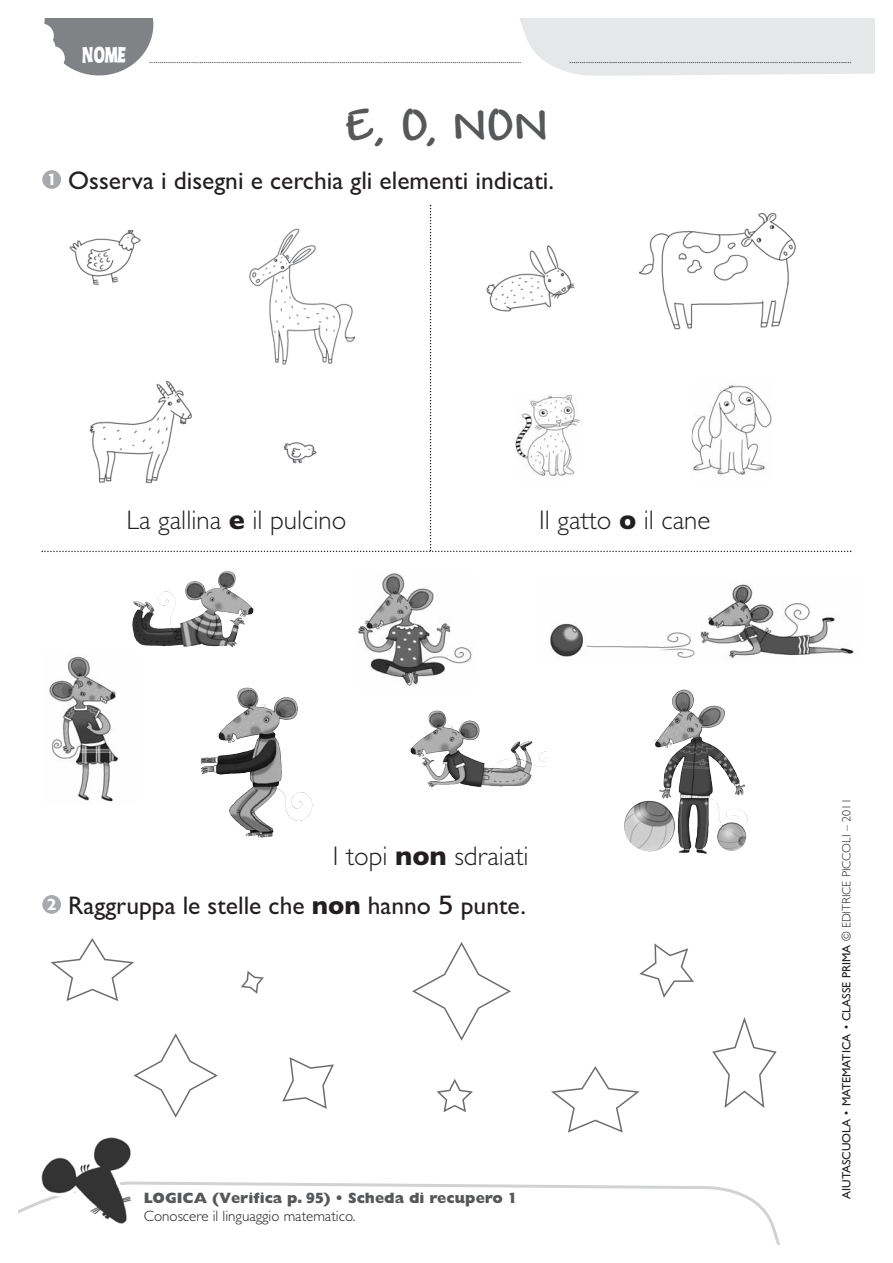
<style>
.page{position:relative;width:893px;height:1263px;background:#fff}
.page>*{position:absolute;margin:0;border:0;box-sizing:border-box;transform-origin:0 0}
.t1{font:700 49.5px "Andy";color:#57585a}
.t2{font:300 27px "Gill Sans";color:#231f20}
.t3{font:25.5px "Gill Sans";color:#231f20}
.t4{font:700 18px "Dick Van Dyke";color:#fff}
.t5{font:800 15px "Gill Sans";color:#57585a}
.t6{font:300 15px "Gill Sans";color:#231f20}
.t7{font:12px "Gill Sans";color:#231f20}
.t8{font:300 10.5px "Bernhardt";color:#231f20}
.s1{font-family:"Formata";font-weight:500;font-size:16.5px;color:#fff}
.s2{font-weight:700}
.s3{font-family:"Formata";font-size:27px}
.s4{font-family:"Formata";font-weight:700}
.s5{font-weight:300}
</style>
<div class="page">
<svg style="left:18px;top:1181px;width:762px;height:64px"></svg>
<img style="left:39px;top:1137px;width:93px;height:90px">
<div style="left:42px;top:170px;width:19px;height:19px;background:#a8a9ad;border-radius:50%"></div>
<div style="left:42px;top:895px;width:19px;height:19px;background:#a8a9ad;border-radius:50%"></div>
<svg style="left:519px;top:18px;width:355px;height:58px;background:#e7e8ea"></svg>
<svg style="left:44px;top:18px;width:109px;height:57px"></svg>
<svg style="left:50px;top:938px;width:84px;height:63px"></svg>
<svg style="left:712px;top:1017px;width:64px;height:91px"></svg>
<svg style="left:551px;top:1066px;width:88px;height:67px"></svg>
<svg style="left:436px;top:1079px;width:37px;height:33px"></svg>
<svg style="left:639px;top:943px;width:55px;height:55px"></svg>
<svg style="left:282px;top:1057px;width:52px;height:52px"></svg>
<svg style="left:241px;top:971px;width:23px;height:23px"></svg>
<svg style="left:412px;top:942px;width:99px;height:99px"></svg>
<svg style="left:133px;top:1033px;width:85px;height:85px"></svg>
<img style="left:49px;top:656px;width:70px;height:146px">
<img style="left:200px;top:688px;width:98px;height:73px">
<img style="left:654px;top:740px;width:93px;height:111px">
<img style="left:358px;top:573px;width:114px;height:113px">
<img style="left:185px;top:581px;width:29px;height:35px">
<img style="left:550px;top:584px;width:304px;height:74px">
<img style="left:450px;top:720px;width:30px;height:39px">
<svg style="left:42px;top:205px;width:809px;height:347px"></svg>
<h3 class="t4" style="left:82px;top:45px;width:46px">NOME</h3>
<p class="t8" style="left:149px;top:55px;width:373px">..................................................................................................................................................................................</p>
<p class="t8" style="left:569px;top:56px;width:284px">.......................................................................................................................................</p>
<h1 class="t1" style="left:345px;top:106px;width:205px">E, O, NON</h1>
<h3 class="t3" style="left:47px;top:172px;width:508px"><span class="s1">1</span> Osserva i disegni e cerchia gli elementi indicati.</h3>
<h2 class="t2" style="left:126px;top:511px;width:221px">La gallina <span class="s2">e</span> il pulcino</h2>
<h2 class="t2" style="left:539px;top:511px;width:173px">Il gatto <span class="s2">o</span> il cane</h2>
<h2 class="t2" style="left:333px;top:847px;width:197px">I topi <span class="s2">non</span> sdraiati</h2>
<h3 class="t3" style="left:47px;top:896px;width:480px"><span class="s1">2</span> Raggruppa le stelle che <span class="s2">non</span> hanno <span class="s3">5</span> punte.</h3>
<h3 class="t5" style="left:144px;top:1193px;width:374px">LOGICA (Verifica p. <span class="s4">95</span>) • Scheda di recupero <span class="s4">1</span></h3>
<h3 class="t6" style="left:144px;top:1211px;width:213px">Conoscere il linguaggio matematico.</h3>
<p class="t7" style="left:842px;top:1199px;width:402px;rotate:-90deg">AIUTASCUOLA <span class="s5">•</span> MATEMATICA <span class="s5">•</span> CLASSE PRIMA <span class="s5">© EDITRICE PICCOLI – 2011</span></p>
</div>
